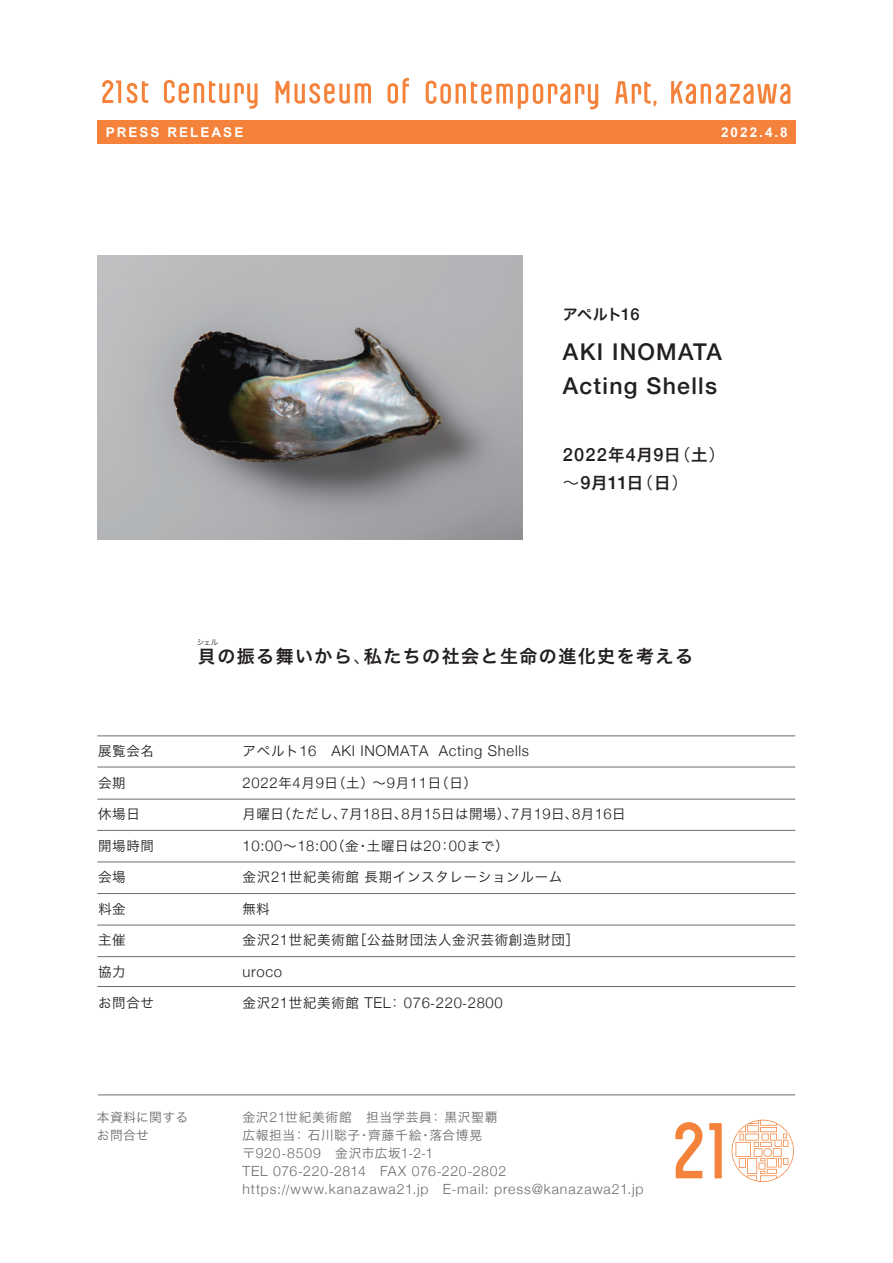
<style>
.page{position:relative;width:893px;height:1263px;background:#fff}
.page>*{position:absolute;margin:0;border:0;box-sizing:border-box;transform-origin:0 0}
.t1{font:500 23.1px/34.5px "Helvetica Neue";letter-spacing:.055em;color:#231f20}
.t2{font:500 18.15px "Helvetica Neue";color:#231f20}
.t3{font:18px "Hira Kaku Pro W6";letter-spacing:.08em;color:#231f20}
.t4{font:16.5px "Hira Kaku Pro W3";color:#231f20}
.t5{font:300 15px "Helvetica Neue";letter-spacing:.045em;color:#231f20}
.t6{font:15px "Hira Kaku Pro W6";color:#231f20}
.t7{font:300 14.85px "Helvetica Neue";letter-spacing:.045em;color:#231f20}
.t8{font:300 14.1px/18px "Helvetica Neue";letter-spacing:.065em;color:#6c6d70}
.t9{font:13.65px "Hira Kaku Pro W3";letter-spacing:.05em;color:#231f20}
.t10{font:13.5px "Hira Kaku Pro W3";letter-spacing:.05em;color:#231f20}
.t11{font:13.5px "Hira Kaku Pro W3";letter-spacing:.03em;color:#231f20}
.t12{font:700 13.5px "Arial";letter-spacing:.15em;color:#fff}
.t13{font:12.75px/18px "Hira Kaku Pro W3";letter-spacing:.045em;color:#6c6d70}
.t14{font:12.75px/18px "Hira Kaku Pro W3";letter-spacing:.025em;color:#6c6d70}
.t15{font:7.5px "Hira Kaku Pro W3";color:#231f20}
.s1{font-family:"Helvetica Neue";font-weight:500;font-size:16.5px}
.s2{font-family:"Hira Kaku Pro W6";font-weight:400;font-size:16.5px}
.s3{font-family:"Hira Kaku Pro W3";font-weight:400;font-size:16.5px}
.s4{font-family:"Helvetica Neue";font-weight:500;font-size:18.15px}
.s5{font-family:"Hira Kaku Pro W6"}
.s6{font-family:"Hira Kaku Pro W3"}
.s7{font-family:"Hira Kaku Pro W3";font-weight:400;font-size:13.5px}
.s8{font-family:"Helvetica Neue";font-weight:300;font-size:14.85px}
.s9{font-family:"Helvetica Neue";font-weight:300;font-size:15px}
.s10{font-family:"Hira Kaku Pro W3";font-weight:400;font-size:13.65px}
.s11{font-family:"Helvetica";font-size:13.65px}
.s12{font-family:"Helvetica Neue";font-weight:300;font-size:14.1px}
.s13{font-family:"Hira Kaku Pro W3";font-weight:400;font-size:12.75px}
.s14{font-family:"Helvetica";font-size:12.75px}
</style>
<div class="page">
<div style="left:97px;top:120px;width:699px;height:24px;background:#f4823b"></div>
<svg style="left:102px;top:80px;width:19px;height:23px"></svg>
<svg style="left:164px;top:80px;width:94px;height:29px"></svg>
<svg style="left:127px;top:81px;width:21px;height:22px"></svg>
<svg style="left:388px;top:78px;width:21px;height:26px"></svg>
<svg style="left:276px;top:81px;width:95px;height:23px"></svg>
<svg style="left:615px;top:81px;width:41px;height:25px"></svg>
<svg style="left:426px;top:81px;width:172px;height:28px"></svg>
<svg style="left:671px;top:81px;width:119px;height:23px"></svg>
<svg style="left:709px;top:1123px;width:13px;height:55px"></svg>
<svg style="left:732px;top:1120px;width:62px;height:62px"></svg>
<svg style="left:675px;top:1122px;width:27px;height:56px"></svg>
<hr style="left:98px;top:1094px;width:697px;height:1px;background:#6c6d70">
<hr style="left:97px;top:735px;width:698px;height:1px;background:#6c6d70">
<hr style="left:97px;top:767px;width:698px;height:1px;background:#6c6d70">
<hr style="left:97px;top:893px;width:698px;height:1px;background:#6c6d70">
<hr style="left:97px;top:925px;width:698px;height:1px;background:#6c6d70">
<hr style="left:97px;top:956px;width:698px;height:1px;background:#6c6d70">
<hr style="left:97px;top:986px;width:698px;height:1px;background:#6c6d70">
<hr style="left:97px;top:799px;width:698px;height:1px;background:#6c6d70">
<hr style="left:97px;top:830px;width:698px;height:1px;background:#6c6d70">
<hr style="left:97px;top:861px;width:698px;height:1px;background:#6c6d70">
<img style="left:97px;top:256px;width:426px;height:284px">
<p class="t12" style="left:106px;top:123px;width:139px">PRESS RELEASE</p>
<p class="t12" style="left:721px;top:123px;width:68px">2022.4.8</p>
<p class="t6" style="left:563px;top:300px;width:78px">アペルト<span class="s1">16</span></p>
<h1 class="t1" style="left:563px;top:332px;width:160px">AKI INOMATA<br>Acting Shells</h1>
<p class="t15" style="left:197px;top:636px;width:23px">シェル</p>
<p class="t2" style="left:563px;top:440px;width:164px">2022<span class="s2">年</span>4<span class="s2">月</span>9<span class="s2">日</span><span class="s3">（</span><span class="s2">土</span><span class="s3">）</span></p>
<p class="t4" style="left:563px;top:468px;width:127px">～<span class="s4">9</span><span class="s5">月</span><span class="s4">11</span><span class="s5">日</span>（<span class="s5">日</span>）</p>
<p class="t3" style="left:198px;top:640px;width:496px">貝の振る舞いから<span class="s6">、</span>私たちの社会と生命の進化史を考える</p>
<p class="t10" style="left:98px;top:739px;width:58px">展覧会名</p>
<p class="t7" style="left:243px;top:739px;width:288px"><span class="s7">アペルト</span>16 AKI INOMATA Acting Shells</p>
<p class="t10" style="left:98px;top:771px;width:29px">会期</p>
<p class="t10" style="left:243px;top:771px;width:236px"><span class="s8">2022</span>年<span class="s8">4</span>月<span class="s8">9</span>日（土）～<span class="s8">9</span>月<span class="s8">11</span>日（日）</p>
<p class="t10" style="left:98px;top:802px;width:43px">休場日</p>
<p class="t11" style="left:243px;top:802px;width:384px">月曜日（ただし、<span class="s8">7</span>月<span class="s8">18</span>日、<span class="s8">8</span>月<span class="s8">15</span>日は開場）、<span class="s8">7</span>月<span class="s8">19</span>日、<span class="s8">8</span>月<span class="s8">16</span>日</p>
<p class="t10" style="left:98px;top:834px;width:58px">開場時間</p>
<p class="t7" style="left:243px;top:834px;width:267px">10:00<span class="s7">～</span>18:00<span class="s7">（金・土曜日は</span>20<span class="s7">：</span>00<span class="s7">まで）</span></p>
<p class="t10" style="left:98px;top:865px;width:29px">会場</p>
<p class="t10" style="left:243px;top:865px;width:321px">金沢<span class="s8">21</span>世紀美術館長期インスタレーションルーム</p>
<p class="t10" style="left:98px;top:897px;width:29px">料金</p>
<p class="t10" style="left:243px;top:897px;width:28px">無料</p>
<p class="t9" style="left:98px;top:928px;width:29px">主催</p>
<p class="t9" style="left:243px;top:928px;width:338px">金沢<span class="s9">21</span>世紀美術館［公益財団法人金沢芸術創造財団］</p>
<p class="t9" style="left:98px;top:960px;width:29px">協力</p>
<p class="t5" style="left:243px;top:959px;width:41px">uroco</p>
<p class="t9" style="left:98px;top:991px;width:58px">お問合せ</p>
<p class="t5" style="left:243px;top:991px;width:262px"><span class="s10">金沢</span>21<span class="s10">世紀美術館</span> TEL<span class="s10">：</span> 076<span class="s11">-</span>220<span class="s11">-</span>2800</p>
<p class="t14" style="left:97px;top:1107px;width:93px">本資料に関するお問合せ</p>
<p class="t13" style="left:242px;top:1107px;width:257px">金沢<span class="s12">21</span>世紀美術館　担当学芸員：黒沢聖覇広報担当：石川聡子・齊藤千絵・落合博晃</p>
<p class="t8" style="left:242px;top:1143px;width:403px"><span class="s13">〒</span>920<span class="s14">-</span>8509<span class="s13">　金沢市広坂</span>1<span class="s14">-</span>2<span class="s14">-</span>1<br>TEL 076<span class="s14">-</span>220<span class="s14">-</span>2814 FAX 076<span class="s14">-</span>220<span class="s14">-</span>2802 https:<span class="s14">//</span>www.kanazawa21.jp E<span class="s14">-</span>mail: press@kanazawa21.jp</p>
</div>
